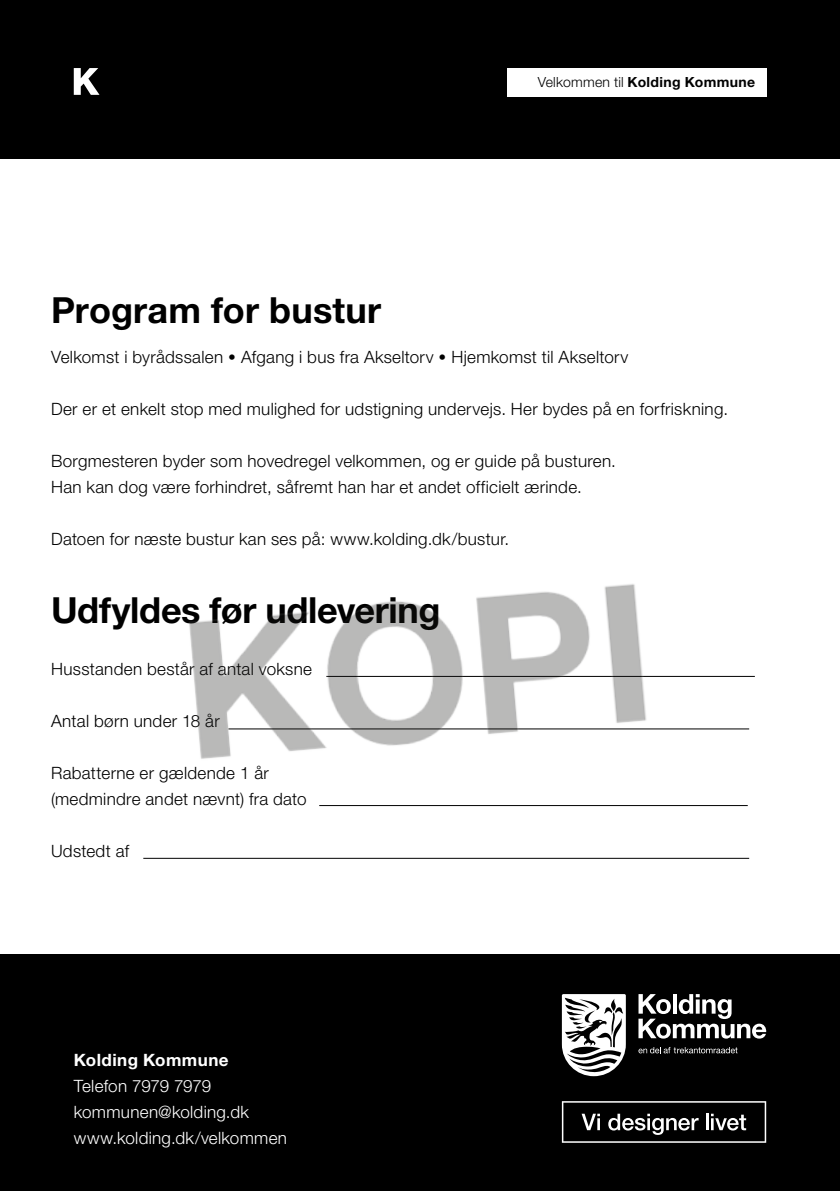
<style>
.page{position:relative;width:840px;height:1191px;background:#fff}
.page>*{position:absolute;margin:0;border:0;box-sizing:border-box;transform-origin:0 0}
.t1{font:700 36px "Helvetica Neue LT Std";letter-spacing:-.005em;color:#000}
.t2{font:300 17px/26px "Helvetica Neue LT Std";letter-spacing:.02em;color:#000}
.t3{font:300 17px/26px "Helvetica Neue LT Std";letter-spacing:.015em;color:#fff}
.t4{font:700 17px "Helvetica Neue LT Std";letter-spacing:.025em;color:#fff}
.t5{font:700 14px "Helvetica Neue LT Std";letter-spacing:.025em;color:#000}
.s1{font-weight:300}
.s2{font-family:"Signa Column"}
</style>
<div class="page">
<div style="left:0;top:0;width:839px;height:159px;background:#000"></div>
<svg style="left:74px;top:68px;width:25px;height:27px"></svg>
<div style="left:507px;top:68px;width:259px;height:28px;background:#fff"></div>
<div style="left:0;top:954px;width:839px;height:237px;background:#000"></div>
<svg style="left:638px;top:994px;width:127px;height:44px"></svg>
<svg style="left:561px;top:994px;width:64px;height:82px"></svg>
<svg style="left:638px;top:1047px;width:99px;height:6px"></svg>
<svg style="left:561px;top:1101px;width:204px;height:41px"></svg>
<hr style="left:326px;top:676px;width:428px;height:1px;background:#000">
<hr style="left:228px;top:728px;width:520px;height:1px;background:#000">
<hr style="left:319px;top:805px;width:428px;height:1px;background:#000">
<hr style="left:143px;top:858px;width:605px;height:1px;background:#000">
<img style="left:189px;top:584px;width:494px;height:223px">
<h1 class="t1" style="left:51px;top:288px;width:331px">Program for bustur</h1>
<p class="t5" style="left:537px;top:74px;width:219px"><span class="s1">Velkommen til</span> Kolding Kommune</p>
<p class="t2" style="left:51px;top:344px;width:578px">Velkomst i byrådssalen <span class="s2">•</span> Afgang i bus fra Akseltorv <span class="s2">•</span> Hjemkomst til Akseltorv</p>
<p class="t2" style="left:51px;top:396px;width:678px">Der er et enkelt stop med mulighed for udstigning undervejs. Her bydes på en forfriskning.</p>
<p class="t2" style="left:51px;top:448px;width:566px">Borgmesteren byder som hovedregel velkommen, og er guide på busturen.<br>Han kan dog være forhindret, såfremt han har et andet officielt ærinde.</p>
<p class="t2" style="left:51px;top:526px;width:459px">Datoen for næste bustur kan ses på: www.kolding.dk/bustur.</p>
<h1 class="t1" style="left:51px;top:588px;width:390px">Udfyldes før udlevering</h1>
<p class="t2" style="left:51px;top:656px;width:262px">Husstanden består af antal voksne</p>
<p class="t2" style="left:51px;top:708px;width:170px">Antal børn under 18 år</p>
<p class="t2" style="left:51px;top:760px;width:257px">Rabatterne er gældende 1 år (medmindre andet nævnt) fra dato</p>
<p class="t2" style="left:51px;top:838px;width:79px">Udstedt af</p>
<p class="t4" style="left:74px;top:1049px;width:156px">Kolding Kommune</p>
<p class="t3" style="left:74px;top:1072px;width:215px">Telefon 7979 7979 kommunen@kolding.dk www.kolding.dk/velkommen</p>
</div>
